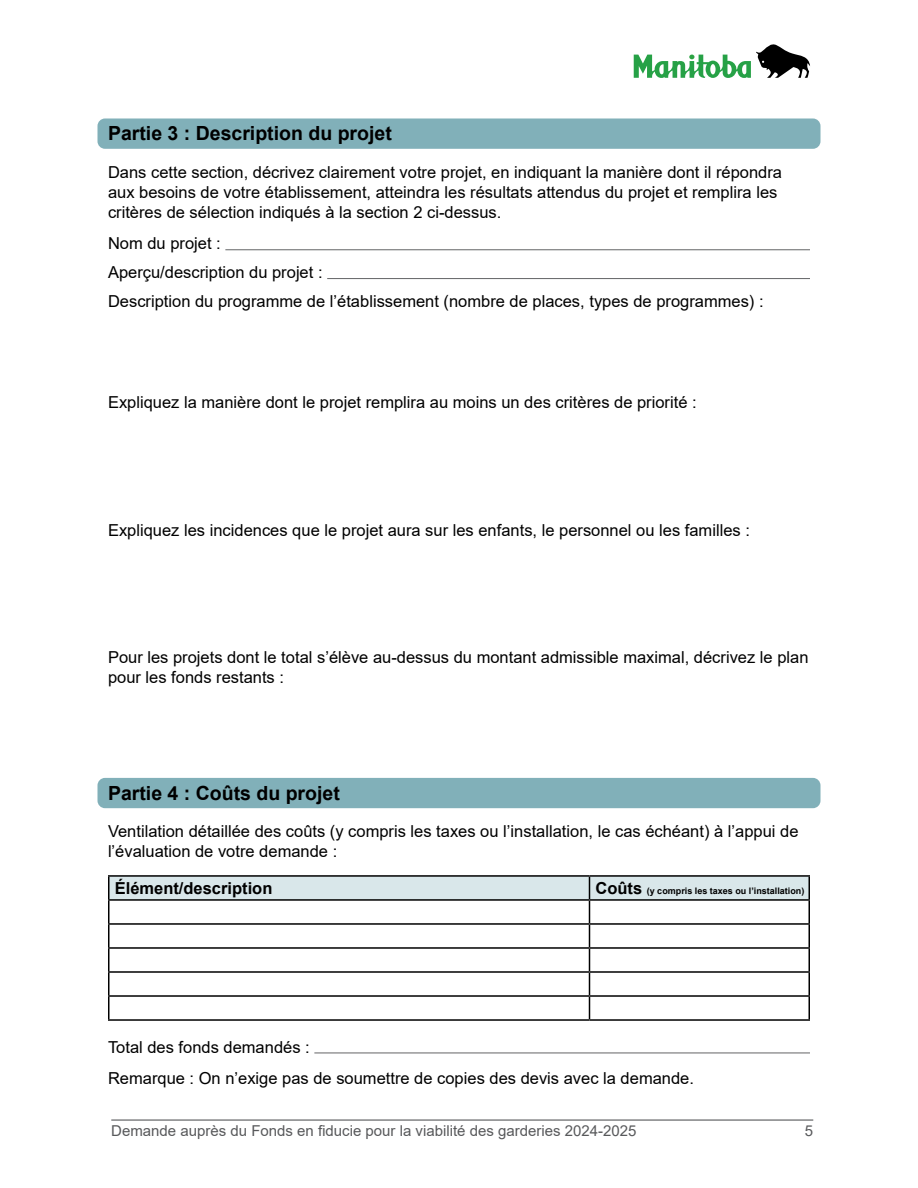
<style>
.page{position:relative;width:918px;height:1188px;background:#fff}
.page>*{position:absolute;margin:0;border:0;box-sizing:border-box;transform-origin:0 0}
.Heading-Form{font:700 19.5px "Arial";color:#000}
.Form_Text{font:16.5px/19.8px "Arial";color:#000}
.Form_Text_Box{font:16.5px/19.8px "Arial";color:#000}
.Form_Text_Box-Bigger{font:16.5px "Arial";color:#000}
.Form_Text-2_Items{font:16.5px "Arial";color:#000}
.Table-Head{font:700 16.5px "Arial";color:#000}
.t1{font:15px "Arial";color:#58595b}
.Table-Head-2{font:700 9px "Arial";color:#000}
.s1{font-size:16.5px}
</style>
<div class="page">
<svg style="left:634px;top:44px;width:176px;height:34px"></svg>
<hr style="left:111px;top:1119px;width:702px;height:2px;background:#58595b">
<div style="left:98px;top:118px;width:722px;height:31px;background:#81b0b9;border-radius:8px"></div>
<hr style="left:225px;top:249px;width:585px;height:1px;background:#636466">
<hr style="left:327px;top:278px;width:483px;height:1px;background:#636466">
<div style="left:98px;top:778px;width:722px;height:30px;background:#81b0b9;border-radius:8px"></div>
<hr style="left:314px;top:1053px;width:496px;height:1px;background:#636466">
<hr style="left:108px;top:875px;width:482px;height:2px;background:#000">
<hr style="left:108px;top:877px;width:2px;height:22px;background:#000">
<hr style="left:590px;top:875px;width:220px;height:2px;background:#000">
<hr style="left:808px;top:877px;width:2px;height:22px;background:#000">
<hr style="left:108px;top:899px;width:482px;height:2px;background:#000">
<hr style="left:108px;top:901px;width:2px;height:22px;background:#000">
<hr style="left:590px;top:899px;width:220px;height:2px;background:#000">
<hr style="left:808px;top:901px;width:2px;height:22px;background:#000">
<hr style="left:108px;top:923px;width:482px;height:2px;background:#000">
<hr style="left:108px;top:925px;width:2px;height:22px;background:#000">
<hr style="left:590px;top:923px;width:220px;height:2px;background:#000">
<hr style="left:808px;top:925px;width:2px;height:22px;background:#000">
<hr style="left:108px;top:947px;width:482px;height:2px;background:#000">
<hr style="left:108px;top:949px;width:2px;height:22px;background:#000">
<hr style="left:590px;top:947px;width:220px;height:2px;background:#000">
<hr style="left:808px;top:949px;width:2px;height:22px;background:#000">
<hr style="left:108px;top:971px;width:482px;height:2px;background:#000">
<hr style="left:108px;top:973px;width:2px;height:22px;background:#000">
<hr style="left:590px;top:971px;width:220px;height:2px;background:#000">
<hr style="left:808px;top:973px;width:2px;height:22px;background:#000">
<hr style="left:108px;top:995px;width:482px;height:2px;background:#000">
<hr style="left:108px;top:997px;width:2px;height:22px;background:#000">
<hr style="left:590px;top:995px;width:220px;height:2px;background:#000">
<svg style="left:109px;top:876px;width:700px;height:143px"></svg>
<hr style="left:808px;top:997px;width:2px;height:22px;background:#000">
<hr style="left:108px;top:1019px;width:482px;height:2px;background:#000">
<hr style="left:590px;top:1019px;width:220px;height:2px;background:#000">
<h2 class="Heading-Form" style="left:108px;top:120px;width:285px">Partie 3 : Description du projet</h2>
<p class="Form_Text" style="left:108px;top:162px;width:676px">Dans cette section, décrivez clairement votre projet, en indiquant la manière dont il répondra aux besoins de votre établissement, atteindra les résultats attendus du projet et remplira les critères de sélection indiqués à la section 2 ci-dessus.</p>
<p class="Form_Text-2_Items" style="left:108px;top:232px;width:114px">Nom du projet :</p>
<p class="Form_Text-2_Items" style="left:108px;top:261px;width:216px">Aperçu/description du projet :</p>
<p class="Form_Text_Box" style="left:108px;top:291px;width:657px">Description du programme de l’établissement (nombre de places, types de programmes) :</p>
<p class="Form_Text_Box-Bigger" style="left:108px;top:391px;width:590px">Expliquez la manière dont le projet remplira au moins un des critères de priorité :</p>
<p class="Form_Text_Box-Bigger" style="left:108px;top:518px;width:643px">Expliquez les incidences que le projet aura sur les enfants, le personnel ou les familles :</p>
<p class="Form_Text_Box" style="left:108px;top:648px;width:702px">Pour les projets dont le total s’élève au-dessus du montant admissible maximal, décrivez le plan pour les fonds restants :</p>
<h2 class="Heading-Form" style="left:108px;top:779px;width:233px">Partie 4 : Coûts du projet</h2>
<p class="Form_Text" style="left:108px;top:822px;width:692px">Ventilation détaillée des coûts (y compris les taxes ou l’installation, le cas échéant) à l’appui de l’évaluation de votre demande :</p>
<p class="Table-Head" style="left:115px;top:877px;width:159px">Élément/description</p>
<p class="Table-Head-2" style="left:596px;top:884px;width:210px"><span class="s1">Coûts</span> (y compris les taxes ou l’installation)</p>
<p class="Form_Text" style="left:108px;top:1037px;width:203px">Total des fonds demandés :</p>
<p class="Form_Text" style="left:108px;top:1069px;width:588px">Remarque : On n’exige pas de soumettre de copies des devis avec la demande.</p>
<p class="t1" style="left:111px;top:1120px;width:527px">Demande auprès du Fonds en fiducie pour la viabilité des garderies 2024-2025</p>
<p class="t1" style="left:805px;top:1120px;width:10px">5</p>
</div>
